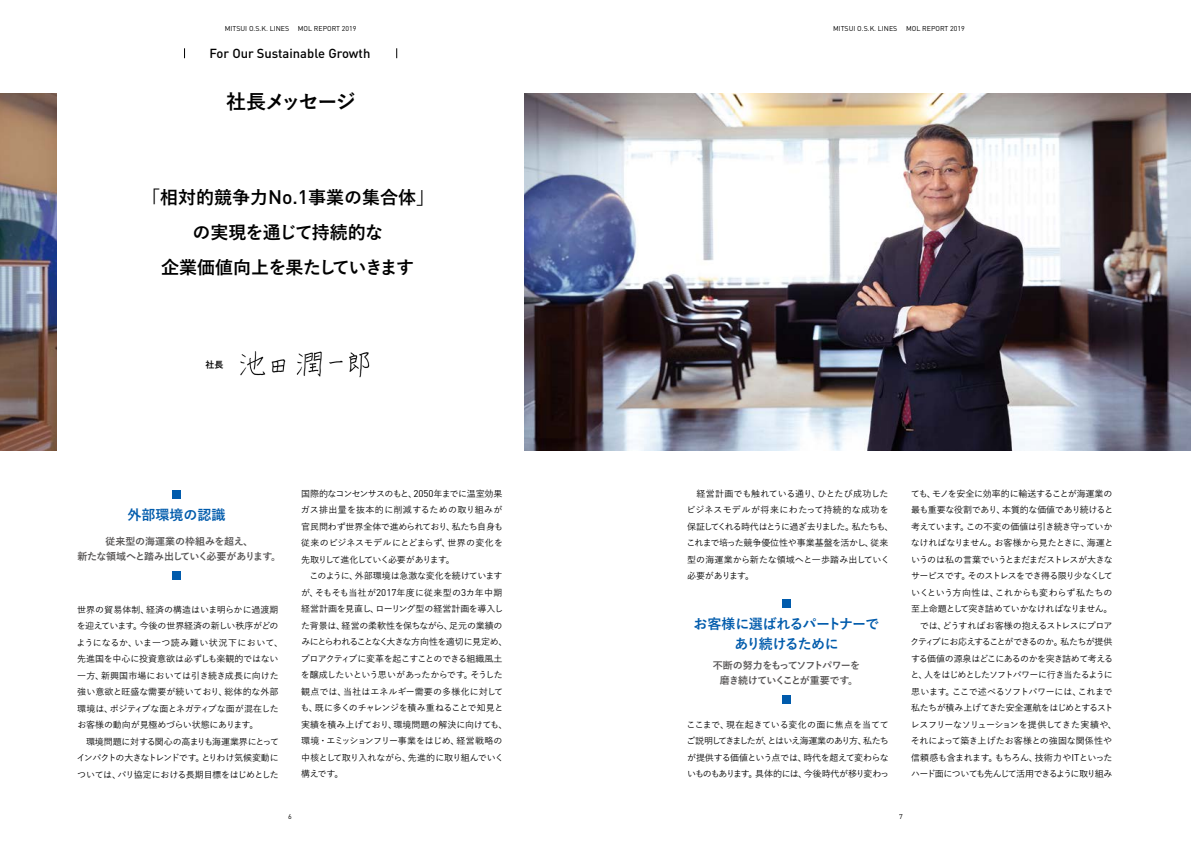
<style>
.page{position:relative;width:1191px;height:842px;background:#fff}
.page>*{position:absolute;margin:0;border:0;box-sizing:border-box;transform-origin:0 0}
.t1{font:700 20px "Yu Go";letter-spacing:-.075em;color:#000}
.t2{font:700 18px/35px "Yu Go";letter-spacing:-.005em;color:#000;text-align:center}
.t3{font:700 14px/20px "Yu Go";letter-spacing:-.055em;color:#005bac;text-align:center}
.t4{font:700 14px "Yu Go";color:#005bac}
.t5{font:500 13px "DIN Pro";color:#000}
.t6{font:700 10px/15px "Yu Go";letter-spacing:-.015em;color:#595757;text-align:center}
.t7{font:700 10px/15px "Yu Go";letter-spacing:-.075em;color:#595757;text-align:center}
.t8{font:500 9px/16.5px "Yu Go";letter-spacing:-.035em;color:#000}
.t9{font:500 9px/16.5px "Yu Go";letter-spacing:-.055em;color:#000}
.t10{font:500 9px/16.5px "Yu Go";letter-spacing:-.015em;color:#000}
.t11{font:700 9px "Yu Go";color:#000}
.t12{font:7px "DIN Pro";color:#000}
.s1{font-family:"DIN Pro";font-weight:500;font-size:19.4px}
.s2{font-family:"DIN Pro";font-weight:400;font-size:9.7px}
</style>
<div class="page">
<div style="left:782px;top:599px;width:8px;height:8px;background:#005bac"></div>
<div style="left:782px;top:696px;width:8px;height:8px;background:#005bac"></div>
<div style="left:172px;top:490px;width:9px;height:9px;background:#005bac"></div>
<div style="left:172px;top:571px;width:9px;height:9px;background:#005bac"></div>
<img style="left:524px;top:94px;width:667px;height:357px">
<img style="left:240px;top:351px;width:129px;height:26px">
<img style="left:0;top:94px;width:57px;height:357px">
<p class="t12" style="left:225px;top:23px;width:133px">MITSUI O.S.K. LINES MOL REPORT 2019</p>
<p class="t12" style="left:833px;top:23px;width:133px">MITSUI O.S.K. LINES MOL REPORT 2019</p>
<h3 class="t5" style="left:209px;top:43px;width:162px">For Our Sustainable Growth</h3>
<h1 class="t1" style="left:226px;top:90px;width:131px">社長メッセージ</h1>
<h2 class="t2" style="left:142px;top:180px;width:293px">「相対的競争力<span class="s1">No.1</span>事業の集合体」の実現を通じて持続的な<br>企業価値向上を果たしていきます</h2>
<p class="t11" style="left:206px;top:360px;width:19px">社長</p>
<h3 class="t4" style="left:128px;top:507px;width:99px">外部環境の認識</h3>
<p class="t6" style="left:77px;top:534px;width:205px">従来型の海運業の枠組みを超え、<br>新たな領域へと踏み出していく必要があります。</p>
<p class="t10" style="left:76px;top:600px;width:208px">世界の貿易体制、経済の構造はいま明らかに過渡期を迎えています。今後の世界経済の新しい秩序がどのようになるか、いま一つ読み難い状況下において、先進国を中心に投資意欲は必ずしも楽観的ではない一方、新興国市場においては引き続き成長に向けた強い意欲と旺盛な需要が続いており、総体的な外部環境は、ポジティブな面とネガティブな面が混在したお客様の動向が見極めづらい状態にあります。<br>　環境問題に対する関心の高まりも海運業界にとってインパクトの大きなトレンドです。とりわけ気候変動については、パリ協定における長期目標をはじめとした</p>
<p class="t8" style="left:301px;top:484px;width:208px">国際的なコンセンサスのもと、<span class="s2">2050</span>年までに温室効果ガス排出量を抜本的に削減するための取り組みが官民問わず世界全体で進められており、私たち自身も従来のビジネスモデルにとどまらず、世界の変化を先取りして進化していく必要があります。<br>　このように、外部環境は急激な変化を続けていますが、そもそも当社が<span class="s2">2017</span>年度に従来型の<span class="s2">3</span>カ年中期経営計画を見直し、ローリング型の経営計画を導入した背景は、経営の柔軟性を保ちながら、足元の業績のみにとらわれることなく大きな方向性を適切に見定め、プロアクティブに変革を起こすことのできる組織風土を醸成したいという思いがあったからです。そうした観点では、当社はエネルギー需要の多様化に対しても、既に多くのチャレンジを積み重ねることで知見と実績を積み上げており、環境問題の解決に向けても、環境・エミッションフリー事業をはじめ、経営戦略の中核として取り入れながら、先進的に取り組んでいく構えです。</p>
<p class="t8" style="left:686px;top:484px;width:208px">　経営計画でも触れている通り、ひとたび成功したビジネスモデルが将来にわたって持続的な成功を保証してくれる時代はとうに過ぎ去りました。私たちも、これまで培った競争優位性や事業基盤を活かし、従来型の海運業から新たな領域へと一歩踏み出していく必要があります。</p>
<h3 class="t3" style="left:693px;top:614px;width:187px">お客様に選ばれるパートナーであり続けるために</h3>
<p class="t7" style="left:713px;top:658px;width:149px">不断の努力をもってソフトパワーを磨き続けていくことが重要です。</p>
<p class="t8" style="left:686px;top:715px;width:204px;text-align:justify">ここまで、現在起きている変化の面に焦点を当ててご説明してきましたが、とはいえ海運業のあり方、私たちが提供する価値という点では、時代を超えて変わらないものもあります。具体的には、今後時代が移り変わっ</p>
<p class="t9" style="left:910px;top:484px;width:208px">ても、モノを安全に効率的に輸送することが海運業の最も重要な役割であり、本質的な価値であり続けると考えています。この不変の価値は引き続き守っていかなければなりません。お客様から見たときに、海運というのは私の言葉でいうとまだまだストレスが大きなサービスです。そのストレスをでき得る限り少なくしていくという方向性は、これからも変わらず私たちの至上命題として突き詰めていかなければなりません。　では、どうすればお客様の抱えるストレスにプロアクティブにお応えすることができるのか。私たちが提供する価値の源泉はどこにあるのかを突き詰めて考えると、人をはじめとしたソフトパワーに行き当たるように思います。ここで述べるソフトパワーには、これまで私たちが積み上げてきた安全運航をはじめとするストレスフリーなソリューションを提供してきた実績や、それによって築き上げたお客様との強固な関係性や信頼感も含まれます。もちろん、技術力や<span class="s2">IT</span>といったハード面についても先んじて活用できるように取り組み</p>
<p class="t12" style="left:288px;top:811px;width:5px">6</p>
<p class="t12" style="left:899px;top:811px;width:5px">7</p>
</div>
